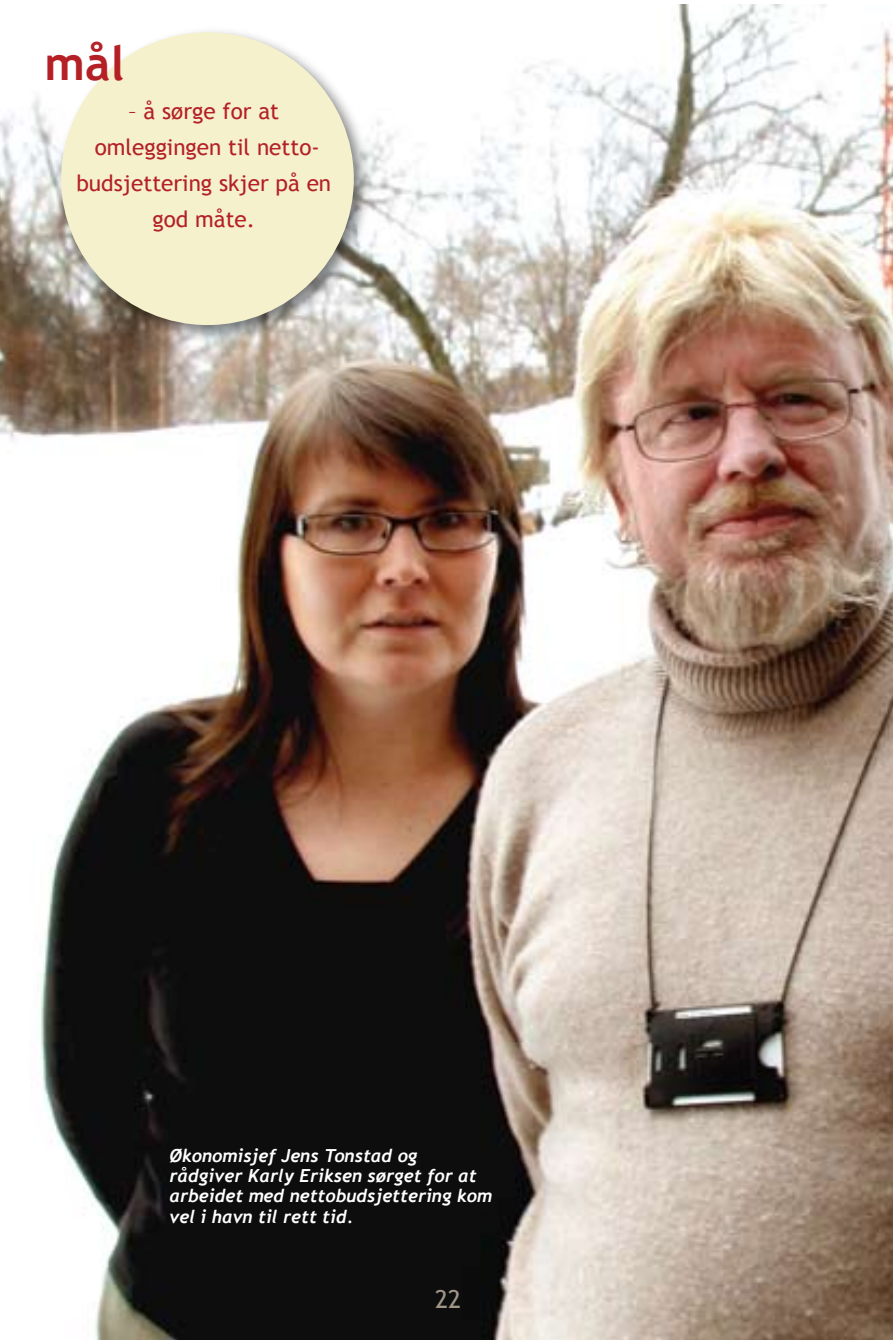
<style>
.page{position:relative;width:893px;height:1340px;background:#fff}
.page>*{position:absolute;margin:0;border:0;box-sizing:border-box;transform-origin:0 0}
.t1{font:700 47.25px "Trebuchet MS";color:#b42025}
.t2{font:24.75px "Trebuchet MS";color:#a09589}
.t3{font:22.5px/36px "Trebuchet MS";color:#b42025;text-align:center}
.t4{font:italic 700 18px/20.2px "Trebuchet";color:#fff}
</style>
<div class="page">
<img style="left:0;top:5px;width:893px;height:1334px">
<div style="left:54px;top:25px;width:321px;height:321px;background:#000;opacity:.5"></div>
<div style="left:61px;top:32px;width:293px;height:293px;background:#f5f1cd;border-radius:50%"></div>
<h1 class="t1" style="left:45px;top:33px;width:81px">mål</h1>
<p class="t3" style="left:76px;top:94px;width:256px">– å sørge for at omleggingen til netto&shy;budsjettering skjer på en god måte.</p>
<p class="t4" style="left:170px;top:1145px;width:324px">Økonomisjef Jens Tonstad og rådgiver Karly Eriksen sørget for at arbeidet med nettobudsjettering kom vel i havn til rett tid.</p>
<h2 class="t2" style="left:435px;top:1284px;width:27px">22</h2>
</div>
